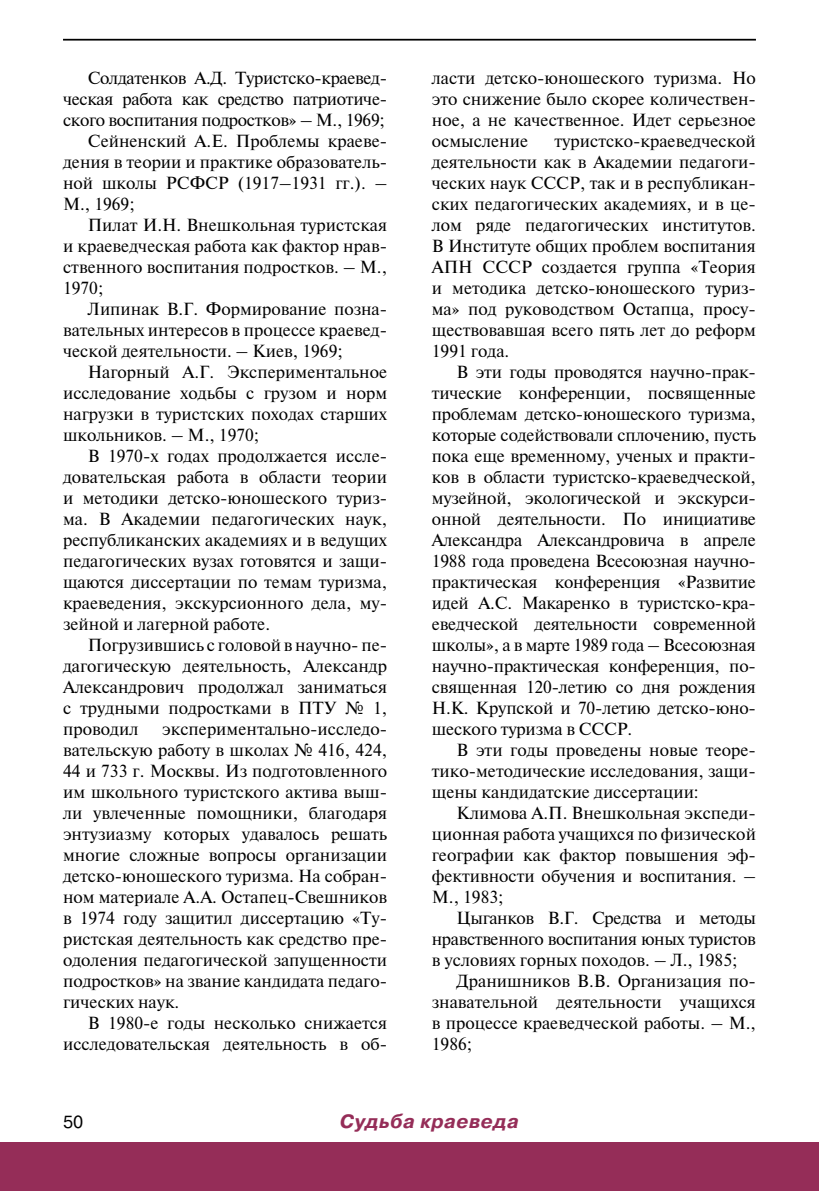
<style>
.page{position:relative;width:819px;height:1191px;background:#fff}
.page>*{position:absolute;margin:0;border:0;box-sizing:border-box;transform-origin:0 0}
.t1{font:italic 700 19.25px "Pragmatica C";letter-spacing:.03em;color:#952d58}
.t2{font:17.5px/21px "Newton";color:#000;text-align:justify}
.t3{font:17.5px "Newton";letter-spacing:-.02em;color:#000}
.t4{font:17.5px "Pragmatica C";color:#000}
</style>
<div class="page">
<hr style="left:63px;top:39px;width:693px;height:2px;background:#000">
<div style="left:0;top:1142px;width:819px;height:49px;background:#952d58"></div>
<p class="t3" style="left:88px;top:65px;width:301px">Солдатенков А.Д. Туристско-краевед-</p>
<p class="t3" style="left:63px;top:86px;width:325px">ческая работа как средство патриотиче-</p>
<p class="t3" style="left:63px;top:107px;width:323px">ского воспитания подростков» – М., 1969;</p>
<p class="t2" style="left:88px;top:130px;width:301px">Сейненский А.Е. Проблемы краеве-</p>
<p class="t2" style="left:63px;top:151px;width:325px">дения в теории и практике образователь-</p>
<p class="t2" style="left:63px;top:172px;width:325px">ной школы РСФСР (1917–1931 гг.). –</p>
<p class="t2" style="left:63px;top:193px;width:73px">М., 1969;</p>
<p class="t2" style="left:88px;top:214px;width:301px">Пилат И.Н. Внешкольная туристская</p>
<p class="t2" style="left:63px;top:235px;width:325px">и краеведческая работа как фактор нрав-</p>
<p class="t2" style="left:63px;top:256px;width:325px">ственного воспитания подростков. – М.,</p>
<p class="t2" style="left:63px;top:277px;width:42px">1970;</p>
<p class="t2" style="left:88px;top:298px;width:301px">Липинак В.Г. Формирование позна-</p>
<p class="t2" style="left:63px;top:319px;width:325px">вательных интересов в процессе краевед-</p>
<p class="t2" style="left:63px;top:340px;width:281px">ческой деятельности. – Киев, 1969;</p>
<p class="t2" style="left:88px;top:361px;width:301px">Нагорный А.Г. Экспериментальное</p>
<p class="t2" style="left:63px;top:382px;width:325px">исследование ходьбы с грузом и норм</p>
<p class="t2" style="left:63px;top:403px;width:325px">нагрузки в туристских походах старших</p>
<p class="t2" style="left:63px;top:424px;width:198px">школьников. – М., 1970;</p>
<p class="t2" style="left:88px;top:445px;width:301px">В 1970-х годах продолжается иссле-</p>
<p class="t2" style="left:63px;top:466px;width:325px">довательская работа в области теории</p>
<p class="t2" style="left:63px;top:487px;width:325px">и методики детско-юношеского туриз-</p>
<p class="t2" style="left:63px;top:508px;width:325px">ма. В Академии педагогических наук,</p>
<p class="t2" style="left:63px;top:529px;width:325px">республиканских академиях и в ведущих</p>
<p class="t2" style="left:63px;top:550px;width:325px">педагогических вузах готовятся и защи-</p>
<p class="t2" style="left:63px;top:571px;width:325px">щаются диссертации по темам туризма,</p>
<p class="t2" style="left:63px;top:592px;width:325px">краеведения, экскурсионного дела, му-</p>
<p class="t2" style="left:63px;top:613px;width:209px">зейной и лагерной работе.</p>
<p class="t2" style="left:88px;top:634px;width:301px">Погрузившись с головой в научно- пе-</p>
<p class="t2" style="left:63px;top:655px;width:325px">дагогическую деятельность, Александр</p>
<p class="t2" style="left:63px;top:676px;width:325px">Александрович продолжал заниматься</p>
<p class="t2" style="left:63px;top:697px;width:325px">с трудными подростками в ПТУ № 1,</p>
<p class="t2" style="left:63px;top:718px;width:77px">пpoводил</p>
<p class="t2" style="left:63px;top:718px;width:325px;text-indent:99px">экспериментально-исследо&shy;вательскую работу в школах № 416, 424, 44 и 733 г. Москвы. Из подготовленного им школьного туристского актива выш&shy;ли увлеченные помощники, благодаря энтузиазму которых удавалось решать многие сложные вопросы организации детско-юношеского туризма. На собран&shy;ном материале А.А. Остапец-Свешников в 1974 году защитил диссертацию «Ту&shy;ристская деятельность как средство пре&shy;одоления педагогической запущенности подростков» на звание кандидата педаго&shy;гических наук.</p>
<p class="t2" style="left:63px;top:1012px;width:325px;text-align:right">В 1980-е годы несколько снижается исследовательская деятельность в об-</p>
<p class="t2" style="left:432px;top:67px;width:325px">ласти детско-юношеского туризма. Но это снижение было скорее количествен&shy;ное, а не качественное. Идет серьезное осмысление</p>
<p class="t2" style="left:432px;top:130px;width:325px;text-indent:123px">туристско-краеведческой деятельности как в Академии педагоги&shy;ческих наук СССР, так и в республикан&shy;ских педагогических академиях, и в це&shy;лом ряде педагогических институтов.<br>В Институте общих проблем воспитания АПН СССР создается группа «Теория и методика детско-юношеского туриз&shy;ма» под руководством Остапца, просу&shy;ществовавшая всего пять лет до реформ 1991 года.</p>
<p class="t2" style="left:432px;top:361px;width:325px;text-indent:25px">В эти годы проводятся научно-прак&shy;тические конференции, посвященные проблемам детско-юношеского туризма, которые содействовали сплочению, пусть пока еще временному, ученых и практи&shy;ков в области туристско-краеведческой, музейной, экологической и экскурси&shy;онной деятельности. По инициативе Александра Александровича в апреле 1988 года проведена Всесоюзная научно&shy;практическая конференция «Развитие идей А.С. Макаренко в туристско-кра&shy;еведческой деятельности современной школы», а в марте 1989 года – Всесоюзная научно-практическая конференция, по&shy;священная 120-летию со дня рождения Н.К. Крупской и 70-летию детско-юно&shy;шеского туризма в СССР.</p>
<p class="t2" style="left:432px;top:739px;width:325px;text-indent:25px">В эти годы проведены новые теоре&shy;тико-методические исследования, защи&shy;щены кандидатские диссертации:</p>
<p class="t2" style="left:432px;top:802px;width:325px;text-indent:25px">Климова А.П. Внешкольная экспеди&shy;ционная работа учащихся по физической географии как фактор повышения эф&shy;фективности обучения и воспитания. – М., 1983;</p>
<p class="t2" style="left:432px;top:907px;width:325px;text-indent:25px">Цыганков В.Г. Средства и методы нравственного воспитания юных туристов в условиях горных походов. – Л., 1985;</p>
<p class="t2" style="left:432px;top:970px;width:325px;text-indent:25px">Дранишников В.В. Организация по&shy;знавательной деятельности учащихся в процессе краеведческой работы. – М., 1986;</p>
<p class="t4" style="left:63px;top:1112px;width:22px">50</p>
<p class="t1" style="left:340px;top:1110px;width:181px">Судьба краеведа</p>
</div>
